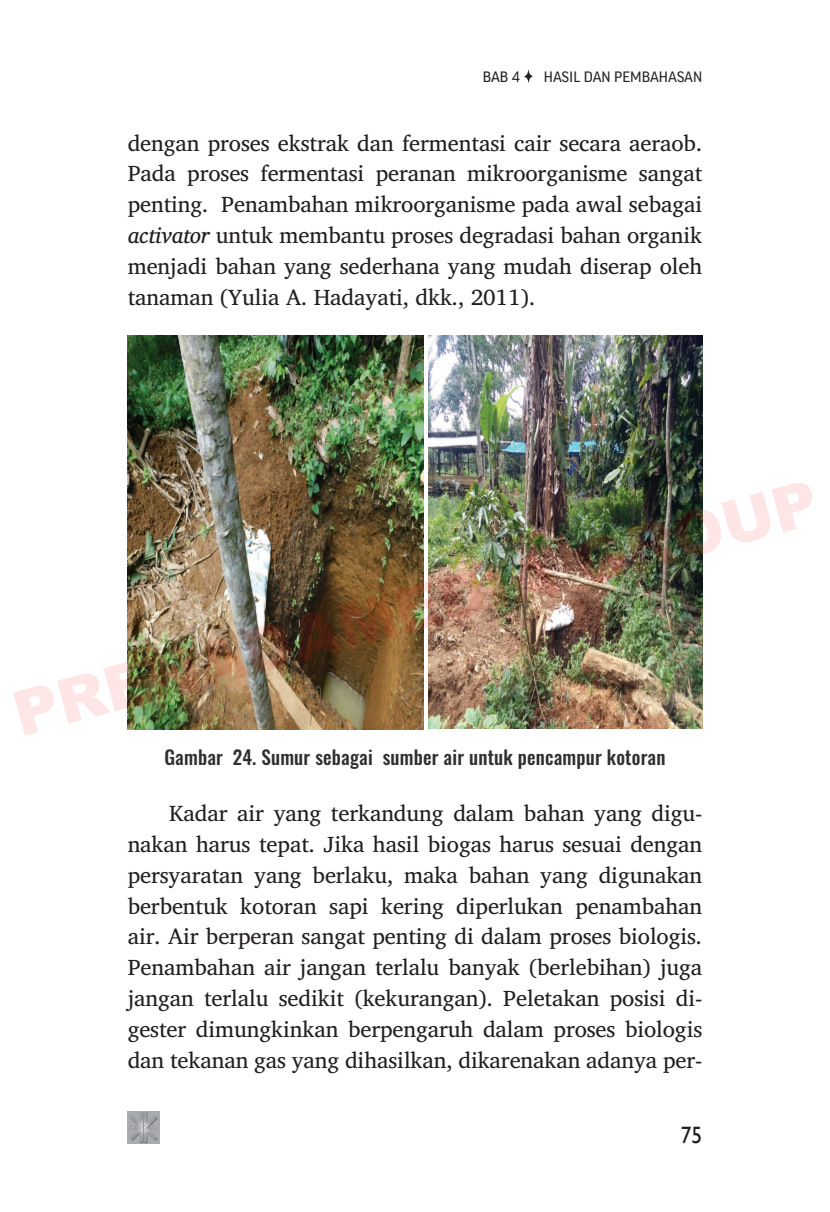
<style>
.page{position:relative;width:830px;height:1212px;background:#fff}
.page>*{position:absolute;margin:0;border:0;box-sizing:border-box;transform-origin:0 0}
.t1{font:900 62.1px "Arial";color:rgb(255 0 0/.1)}
.t2{font:23.62px "Gill Sans";color:#231f20;scale:.9 1}
.t3{font:22.5px/30.8px "Veleka";letter-spacing:-.005em;color:#231f20;text-align:justify}
.t4{font:500 19.12px "Oswald";letter-spacing:.01em;color:#312f30}
.t5{font:14.62px "Good";color:#282526}
.t6{font:14.62px "Good";color:#231f20}
.s1{font-style:italic}
</style>
<div class="page">
<svg style="left:523px;top:69px;width:10px;height:15px"></svg>
<img style="left:128px;top:1111px;width:31px;height:32px">
<img style="left:127px;top:336px;width:296px;height:393px">
<img style="left:428px;top:336px;width:274px;height:393px">
<p class="t6" style="left:482px;top:69px;width:39px">bab 4</p>
<p class="t5" style="left:543px;top:69px;width:9px">HASIL</p>
<p class="t5" style="left:583px;top:69px;width:10px">DAN</p>
<p class="t5" style="left:614px;top:69px;width:37px">PEMBAHASAN</p>
<p class="t3" style="left:128px;top:127px;width:576px">dengan proses ekstrak dan fermentasi cair secara aeraob.<br>Pada proses fermentasi peranan mikroorganisme sangat penting. Penambahan mikroorganisme pada awal sebagai <span class="s1">activator</span> untuk membantu proses degradasi bahan organik menjadi bahan yang sederhana yang mudah diserap oleh tanaman (Yulia A. Hadayati, dkk., 2011).</p>
<h1 class="t1" style="left:3px;top:672px;width:831px;rotate:-15deg">PRENADAMEDIA GROUP</h1>
<p class="t4" style="left:164px;top:747px;width:502px">Gambar 24. Sumur sebagai sumber air untuk pencampur kotoran</p>
<p class="t3" style="left:128px;top:798px;width:576px;text-indent:41px">Kadar air yang terkandung dalam bahan yang digu&shy;nakan harus tepat. Jika hasil biogas harus sesuai dengan persyaratan yang berlaku, maka bahan yang digunakan berbentuk kotoran sapi kering diperlukan penambahan air. Air berperan sangat penting di dalam proses biologis.<br>Penambahan air jangan terlalu banyak (berlebihan) juga jangan terlalu sedikit (kekurangan). Peletakan posisi di&shy;gester dimungkinkan berpengaruh dalam proses biologis dan tekanan gas yang dihasilkan, dikarenakan adanya per-</p>
<p class="t2" style="left:680px;top:1122px;width:25px">75</p>
</div>
